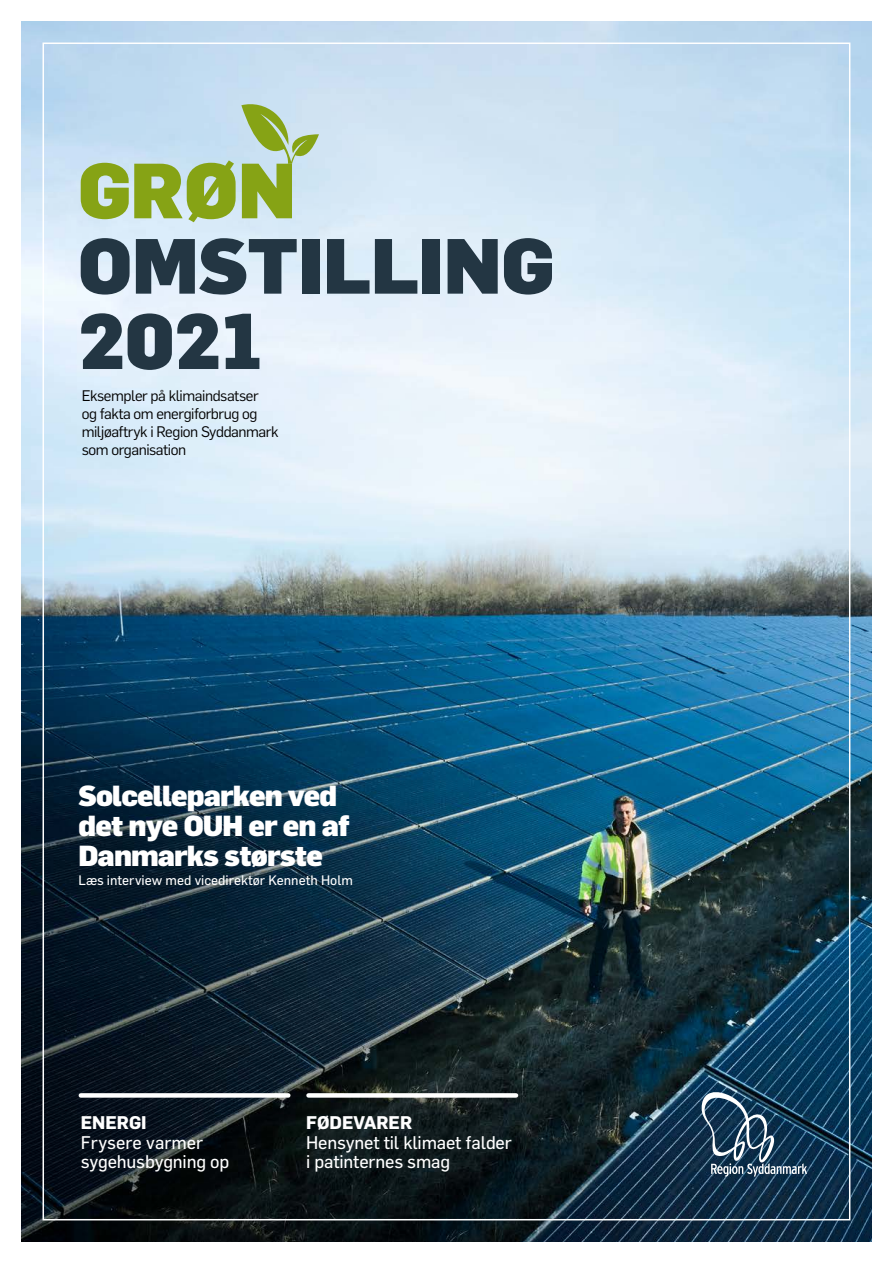
<style>
.page{position:relative;width:893px;height:1263px;background:#fff}
.page>*{position:absolute;margin:0;border:0;box-sizing:border-box;transform-origin:0 0}
.Rubrik{font:900 76.65px/75.3px "Flama";color:#233643}
.Forside_-_rubrik_mindre{font:900 28.5px/30px "Flama";letter-spacing:-.03em;color:#fff}
.Brød_uden_indryk{font:18px/19.5px "Flama";letter-spacing:-.01em;color:#fff}
.Fakta_rubrik{font:700 18px "Flama";color:#fff}
.Brød_uden_indryk-2{font:700 18px "Flama";color:#fff}
.Intro_forside{font:15px/18px "Flama";letter-spacing:-.03em;color:#000}
.Brød_uden_indryk-3{font:13.5px "Flama";color:#fff}
.s1{color:#86a315}
</style>
<div class="page">
<img style="left:21px;top:21px;width:851px;height:1221px">
<svg style="left:702px;top:1092px;width:105px;height:85px;background:#37566e"></svg>
<svg style="left:241px;top:102px;width:78px;height:62px;background:#b3cba5"></svg>
<div style="left:308px;top:1093px;width:208px;height:5px;background:#fff"></div>
<div style="left:81px;top:1093px;width:207px;height:5px;background:#fff"></div>
<h1 class="Rubrik" style="left:78px;top:153px;width:477px"><span class="s1">GRØN<br></span>OMSTILLING<br>2021</h1>
<h2 class="Intro_forside" style="left:82px;top:387px;width:198px">Eksempler på klimaindsatser<br>og fakta om energiforbrug og miljøaftryk i Region Syddanmark som organisation</h2>
<h3 class="Forside_-_rubrik_mindre" style="left:79px;top:780px;width:273px">Solcelleparken ved det nye OUH er en af<br>Danmarks største</h3>
<p class="Brød_uden_indryk-3" style="left:79px;top:872px;width:276px">Læs interview med vicedirektør Kenneth Holm</p>
<p class="Brød_uden_indryk-2" style="left:81px;top:1112px;width:67px">ENERGI</p>
<p class="Fakta_rubrik" style="left:306px;top:1112px;width:108px">FØDEVARER</p>
<p class="Brød_uden_indryk" style="left:81px;top:1132px;width:150px">Frysere varmer sygehusbygning op</p>
<p class="Brød_uden_indryk" style="left:306px;top:1132px;width:207px">Hensynet til klimaet falder i patinternes smag</p>
</div>
